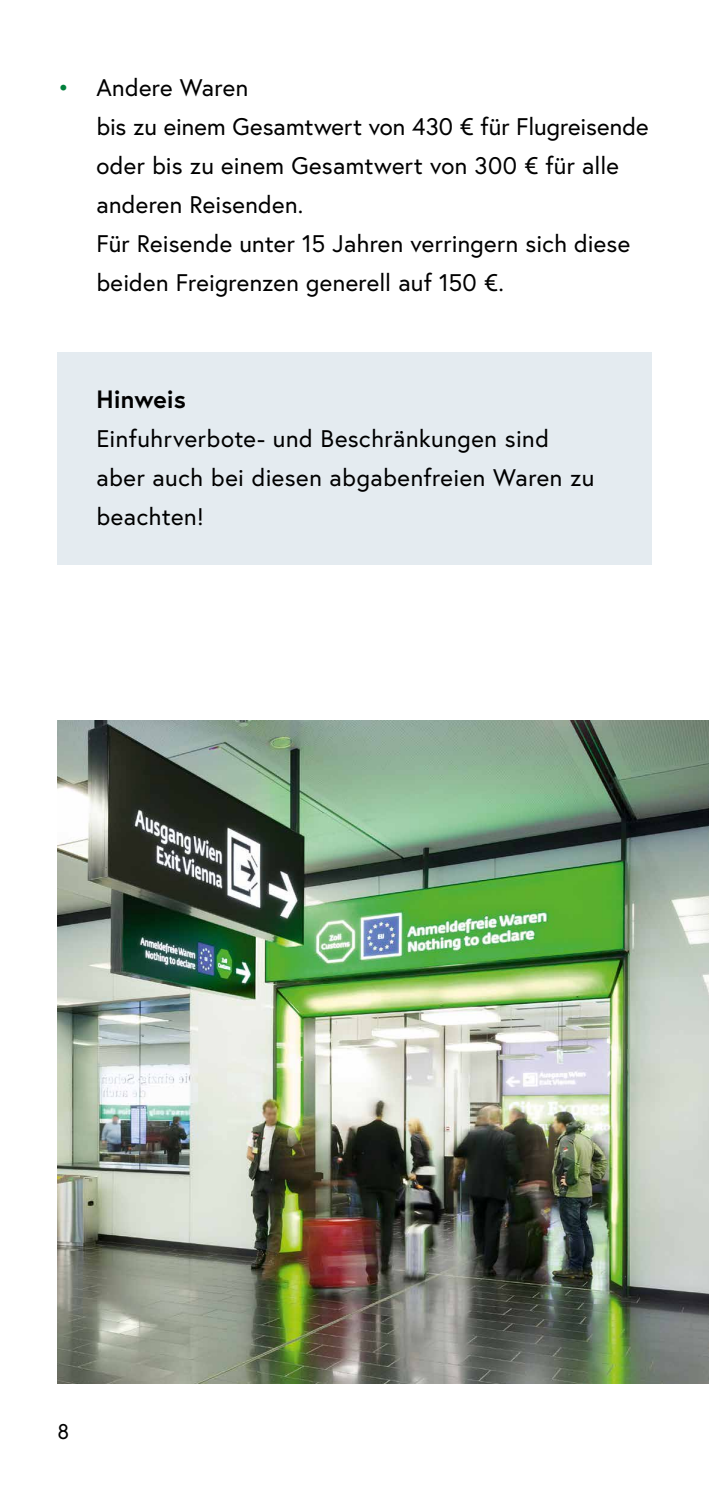
<style>
.page{position:relative;width:709px;height:1489px;background:#fff}
.page>*{position:absolute;margin:0;border:0;box-sizing:border-box;transform-origin:0 0}
.t1{font:700 25px "Europa Austria";color:#000}
.t2{font:24px/39px "Europa Austria";letter-spacing:.01em;color:#000}
.t3{font:24px "Europa Austria";color:#007f3b}
.t4{font:21.25px "Europa Austria";color:#000}
</style>
<div class="page">
<img style="left:57px;top:720px;width:652px;height:663px">
<div style="left:57px;top:351px;width:594px;height:213px;background:#e4ebf0"></div>
<p class="t3" style="left:57px;top:73px;width:14px">•</p>
<p class="t2" style="left:96px;top:68px;width:553px">Andere Waren<br>bis zu einem Gesamtwert von 430 € für Flugreisende oder bis zu einem Gesamtwert von 300 € für alle anderen Reisenden.</p>
<p class="t2" style="left:96px;top:224px;width:535px">Für Reisende unter 15 Jahren verringern sich diese beiden Freigrenzen generell auf 150 €.</p>
<p class="t1" style="left:96px;top:382px;width:91px">Hinweis</p>
<p class="t2" style="left:96px;top:419px;width:499px">Einfuhrverbote- und Beschränkungen sind aber auch bei diesen abgabenfreien Waren zu beachten!</p>
<p class="t4" style="left:57px;top:1417px;width:13px">8</p>
</div>
